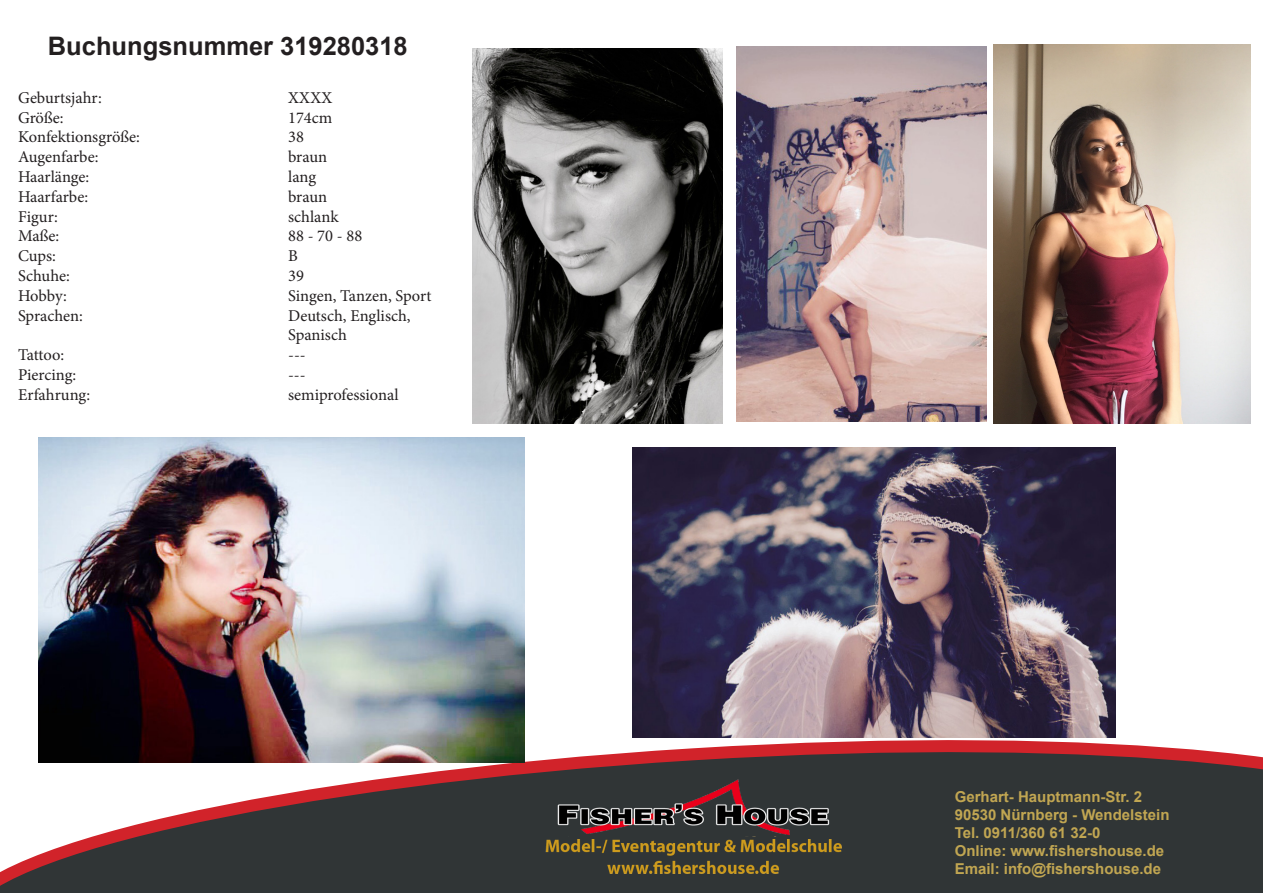
<style>
.page{position:relative;width:1263px;height:893px;background:#fff}
.page>*{position:absolute;margin:0;border:0;box-sizing:border-box;transform-origin:0 0}
.t1{font:700 25.5px "Arial";color:#231f20}
.t2{font:16.5px "Minion Pro";color:#231f20}
.t3{font:700 15px "Arial";color:#c1a652}
</style>
<div class="page">
<svg style="left:0;top:729px;width:1263px;height:164px"></svg>
<img style="left:513px;top:778px;width:361px;height:108px">
<img style="left:993px;top:44px;width:257px;height:379px">
<img style="left:632px;top:447px;width:483px;height:291px">
<img style="left:736px;top:47px;width:250px;height:375px">
<img style="left:38px;top:438px;width:486px;height:324px">
<img style="left:473px;top:48px;width:250px;height:375px">
<p class="t1" style="left:48px;top:28px;width:361px">Buchungsnummer 319280318</p>
<p class="t2" style="left:18px;top:86px;width:85px">Geburtsjahr:</p>
<p class="t2" style="left:288px;top:86px;width:46px">XXXX</p>
<p class="t2" style="left:18px;top:106px;width:47px">Größe:</p>
<p class="t2" style="left:288px;top:106px;width:46px">174cm</p>
<p class="t2" style="left:18px;top:126px;width:123px">Konfektionsgröße:</p>
<p class="t2" style="left:288px;top:126px;width:17px">38</p>
<p class="t2" style="left:18px;top:146px;width:82px">Augenfarbe:</p>
<p class="t2" style="left:288px;top:146px;width:41px">braun</p>
<p class="t2" style="left:18px;top:166px;width:73px">Haarlänge:</p>
<p class="t2" style="left:288px;top:166px;width:29px">lang</p>
<p class="t2" style="left:18px;top:185px;width:72px">Haarfarbe:</p>
<p class="t2" style="left:288px;top:185px;width:41px">braun</p>
<p class="t2" style="left:18px;top:205px;width:41px">Figur:</p>
<p class="t2" style="left:288px;top:205px;width:52px">schlank</p>
<p class="t2" style="left:18px;top:225px;width:43px">Maße:</p>
<p class="t2" style="left:288px;top:225px;width:76px">88 - 70 - 88</p>
<p class="t2" style="left:18px;top:245px;width:39px">Cups:</p>
<p class="t2" style="left:288px;top:245px;width:11px">B</p>
<p class="t2" style="left:18px;top:265px;width:53px">Schuhe:</p>
<p class="t2" style="left:288px;top:265px;width:17px">39</p>
<p class="t2" style="left:18px;top:284px;width:50px">Hobby:</p>
<p class="t2" style="left:288px;top:284px;width:145px">Singen, Tanzen, Sport</p>
<p class="t2" style="left:18px;top:304px;width:66px">Sprachen:</p>
<p class="t2" style="left:288px;top:304px;width:124px">Deutsch, Englisch,</p>
<p class="t2" style="left:288px;top:324px;width:60px">Spanisch</p>
<p class="t2" style="left:18px;top:344px;width:48px">Tattoo:</p>
<p class="t2" style="left:288px;top:344px;width:19px">---</p>
<p class="t2" style="left:18px;top:364px;width:60px">Piercing:</p>
<p class="t2" style="left:288px;top:364px;width:19px">---</p>
<p class="t2" style="left:18px;top:383px;width:74px">Erfahrung:</p>
<p class="t2" style="left:288px;top:383px;width:112px">semiprofessional</p>
<p class="t3" style="left:955px;top:786px;width:189px">Gerhart- Hauptmann-Str. 2</p>
<p class="t3" style="left:955px;top:804px;width:216px">90530 Nürnberg - Wendelstein</p>
<p class="t3" style="left:955px;top:822px;width:147px">Tel. 0911/360 61 32-0</p>
<p class="t3" style="left:955px;top:840px;width:211px">Online: www.fishershouse.de</p>
<p class="t3" style="left:955px;top:858px;width:208px">Email: info@fishershouse.de</p>
</div>
